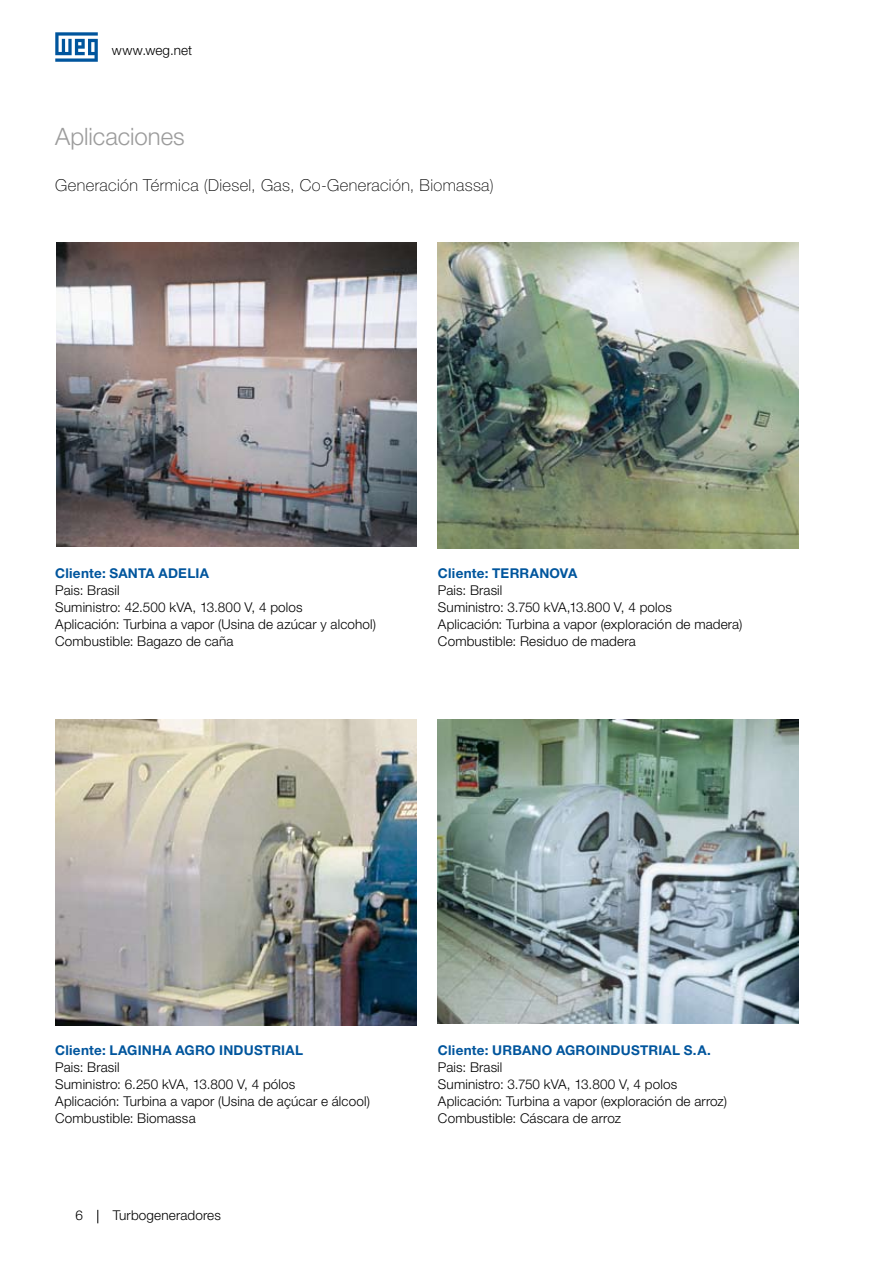
<style>
.page{position:relative;width:893px;height:1263px;background:#fff}
.page>*{position:absolute;margin:0;border:0;box-sizing:border-box;transform-origin:0 0}
.t1{font:300 24px "Helvetica Neue LT Pro";color:#9c9c9c}
.t2{font:100 16.5px "Helvetica Neue LT Pro";letter-spacing:.02em;color:#000}
.t3{font:300 13.5px/17px "Helvetica Neue LT Pro";letter-spacing:.01em;color:#000}
.t4{font:700 13.5px "Helvetica Neue LT Pro";letter-spacing:.015em;color:#00559d}
</style>
<div class="page">
<svg style="left:55px;top:32px;width:43px;height:30px"></svg>
<svg style="left:97px;top:1210px;width:1px;height:13px"></svg>
<img style="left:55px;top:720px;width:362px;height:305px">
<img style="left:438px;top:720px;width:360px;height:304px">
<img style="left:56px;top:242px;width:361px;height:305px">
<img style="left:438px;top:242px;width:360px;height:306px">
<p class="t3" style="left:112px;top:42px;width:82px">www.weg.net</p>
<h1 class="t1" style="left:55px;top:121px;width:131px">Aplicaciones</h1>
<p class="t2" style="left:55px;top:176px;width:440px">Generación Térmica (Diesel, Gas, Co-Generación, Biomassa)</p>
<p class="t4" style="left:55px;top:565px;width:155px">Cliente: SANTA ADELIA</p>
<p class="t3" style="left:55px;top:582px;width:322px">Pais: Brasil<br>Suministro: 42.500 kVA, 13.800 V, 4 polos<br>Aplicación: Turbina a vapor (Usina de azúcar y alcohol)<br>Combustible: Bagazo de caña</p>
<p class="t4" style="left:438px;top:565px;width:141px">Cliente: TERRANOVA</p>
<p class="t3" style="left:438px;top:582px;width:306px">Pais: Brasil<br>Suministro: 3.750 kVA,13.800 V, 4 polos<br>Aplicación: Turbina a vapor (exploración de madera)<br>Combustible: Residuo de madera</p>
<p class="t4" style="left:55px;top:1041px;width:249px">Cliente: LAGINHA AGRO INDUSTRIAL</p>
<p class="t3" style="left:55px;top:1058px;width:316px">Pais: Brasil<br>Suministro: 6.250 kVA, 13.800 V, 4 pólos<br>Aplicación: Turbina a vapor (Usina de açúcar e álcool)<br>Combustible: Biomassa</p>
<p class="t3" style="left:113px;top:1207px;width:110px">Turbogeneradores</p>
<p class="t4" style="left:438px;top:1041px;width:275px">Cliente: URBANO AGROINDUSTRIAL S.A.</p>
<p class="t3" style="left:438px;top:1058px;width:291px">Pais: Brasil<br>Suministro: 3.750 kVA, 13.800 V, 4 polos Aplicación: Turbina a vapor (exploración de arroz)<br>Combustible: Cáscara de arroz</p>
</div>
